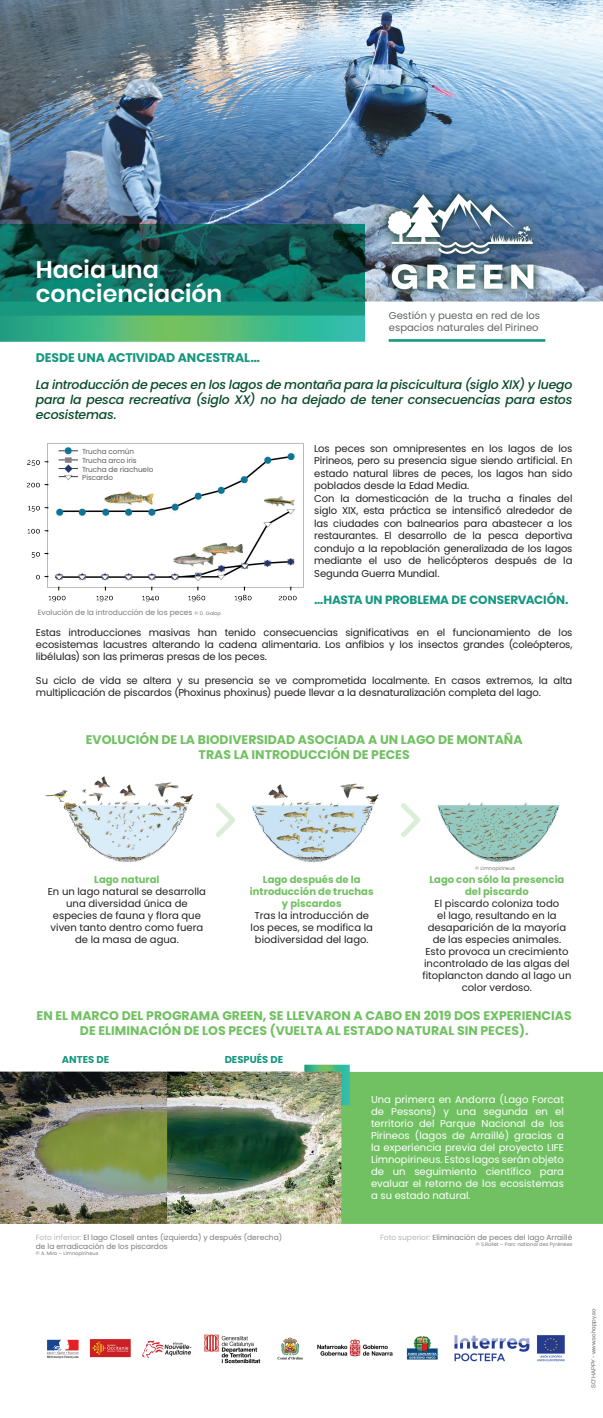
<style>
.page{position:relative;width:603px;height:1418px;background:#fff}
.page>*{position:absolute;margin:0;border:0;box-sizing:border-box;transform-origin:0 0}
.t1{font:600 23.75px/24.5px "Poppins";color:#fff}
.t2{font:700 12.5px/15px "Poppins";color:#71c162;text-align:center}
.t3{font:italic 500 12.5px/15px "Poppins";letter-spacing:-.015em;color:#094b2b;text-align:justify}
.t4{font:700 12.5px "Poppins";letter-spacing:-.015em;color:#16977f}
.t5{font:700 12px "Poppins";letter-spacing:-.015em;color:#16977f}
.t6{font:10px/12px "Poppins";letter-spacing:-.01em;color:#231f20;text-align:center}
.t7{font:10px/12px "Poppins";color:#fff;text-align:justify}
.t8{font:700 10px/12px "Poppins";color:#71c162;text-align:center}
.t9{font:10px/12px "Poppins";color:#606465}
.t10{font:700 10px "Poppins";color:#16977f}
.t11{font:7.5px/9px "Poppins";color:#7b7a7b}
.t12{font:7.25px/8.7px "Poppins";letter-spacing:-.01em;color:#5b5d5d}
.t13{font:6px "Questrial";color:#5b5d5d}
.t14{font:5px "Poppins";color:#7b7a7b}
.s1{font-size:5px}
.s2{color:#b6b6b8}
</style>
<div class="page">
<img style="left:0;top:0;width:602px;height:1364px">
<div style="left:27px;top:437px;width:279px;height:172px;background:#fff"></div>
<img style="left:27px;top:443px;width:277px;height:159px">
<img style="left:1px;top:1056px;width:601px;height:172px">
<div style="left:35px;top:765px;width:536px;height:118px;background:#fff"></div>
<img style="left:45px;top:776px;width:515px;height:87px">
<svg style="left:211px;top:801px;width:25px;height:37px"></svg>
<svg style="left:396px;top:801px;width:25px;height:37px"></svg>
<div style="left:82px;top:446px;width:81px;height:36px;background:#fff"></div>
<h1 class="t1" style="left:36px;top:257px;width:188px">Hacia una concienciación</h1>
<p class="t9" style="left:389px;top:310px;width:153px">Gestión y puesta en red de los espacios naturales del Pirineo</p>
<p class="t4" style="left:36px;top:351px;width:225px">DESDE UNA ACTIVIDAD ANCESTRAL…</p>
<p class="t3" style="left:36px;top:377px;width:538px">La introducción de peces en los lagos de montaña para la piscicultura (siglo XIX) y luego para la pesca recreativa (siglo XX) no ha dejado de tener consecuencias para estos ecosistemas.</p>
<p class="t12" style="left:82px;top:447px;width:73px">Trucha común<br>Trucha arco iris<br>Trucha de riachuelo<br>Piscardo</p>
<p class="t11" style="left:38px;top:608px;width:184px">Evolución de la introducción de los peces <span class="s1">© D. Galop</span></p>
<p class="t6" style="left:314px;top:442px;width:259px;line-height:12.5px;text-align:left">Los peces son omnipresentes en los lagos de los Pirineos, pero su presencia sigue siendo artificial. En estado natural libres de peces, los lagos han sido poblados desde la Edad Media.<br>Con la domesticación de la trucha a finales del siglo XIX, esta práctica se intensificó alrededor de las ciudades con balnearios para abastecer a los restaurantes. El desarrollo de la pesca deportiva condujo a la repoblación generalizada de los lagos mediante el uso de helicópteros después de la Segunda Guerra Mundial.</p>
<p class="t5" style="left:314px;top:593px;width:256px">…HASTA UN PROBLEMA DE CONSERVACIÓN.</p>
<p class="t6" style="left:36px;top:626px;width:537px;text-align:justify">Estas introducciones masivas han tenido consecuencias significativas en el funcionamiento de los ecosistemas lacustres alterando la cadena alimentaria. Los anfibios y los insectos grandes (coleópteros, libélulas) son las primeras presas de los peces.</p>
<p class="t6" style="left:36px;top:674px;width:537px;text-align:left">Su ciclo de vida se altera y su presencia se ve comprometida localmente. En casos extremos, la alta multiplicación de piscardos (Phoxinus phoxinus) puede llevar a la desnaturalización completa del lago.</p>
<p class="t2" style="left:86px;top:732px;width:438px">EVOLUCIÓN DE LA BIODIVERSIDAD ASOCIADA A UN LAGO DE MONTAÑA<br>TRAS LA INTRODUCCIÓN DE PECES</p>
<p class="t8" style="left:94px;top:873px;width:67px">Lago natural</p>
<p class="t6" style="left:48px;top:885px;width:160px">En un lago natural se desarrolla una diversidad única de especies de fauna y flora que viven tanto dentro como fuera de la masa de agua.</p>
<p class="t8" style="left:250px;top:873px;width:125px">Lago después de la introducción de truchas y piscardos</p>
<p class="t6" style="left:250px;top:909px;width:124px">Tras la introducción de los peces, se modifica la biodiversidad del lago.</p>
<p class="t14" style="left:475px;top:865px;width:41px">© Limnopirineus</p>
<p class="t8" style="left:429px;top:873px;width:136px">Lago con sólo la presencia del piscardo</p>
<p class="t6" style="left:422px;top:897px;width:150px">El piscardo coloniza todo<br>el lago, resultando en la desaparición de la mayoría de las especies animales.<br>Esto provoca un crecimiento incontrolado de las algas del fitoplancton dando al lago un color verdoso.</p>
<p class="t2" style="left:37px;top:1008px;width:536px">EN EL MARCO DEL PROGRAMA GREEN, SE LLEVARON A CABO EN 2019 DOS EXPERIENCIAS<br>DE ELIMINACIÓN DE LOS PECES (VUELTA AL ESTADO NATURAL SIN PECES).</p>
<p class="t10" style="left:62px;top:1053px;width:49px">ANTES DE</p>
<p class="t10" style="left:224px;top:1053px;width:60px">DESPUÉS DE</p>
<p class="t11" style="left:36px;top:1232px;width:248px"><span class="s2">Foto inferior:</span> El lago Closell antes (izquierda) y después (derecha) de la erradicación de los piscardos</p>
<p class="t14" style="left:36px;top:1250px;width:64px">© A. Miro – Limnopirineus</p>
<p class="t7" style="left:371px;top:1093px;width:194px">Una primera en Andorra (Lago Forcat de Pessons) y una segunda en el territorio del Parque Nacional de los Pirineos (lagos de Arraillé) gracias a la experiencia previa del proyecto LIFE Limnopirineus. Estos lagos serán objeto de un seguimiento científico para evaluar el retorno de los ecosistemas a su estado natural.</p>
<p class="t11" style="left:380px;top:1232px;width:194px"><span class="s2">Foto superior:</span> Eliminación de peces del lago Arraillé</p>
<p class="t14" style="left:475px;top:1241px;width:98px">© S.Rollet – Parc national des Pyrénées</p>
<p class="t13" style="left:590px;top:1387px;width:80px;rotate:-90deg">SO’HAPPY - www.sohappy.so</p>
</div>
